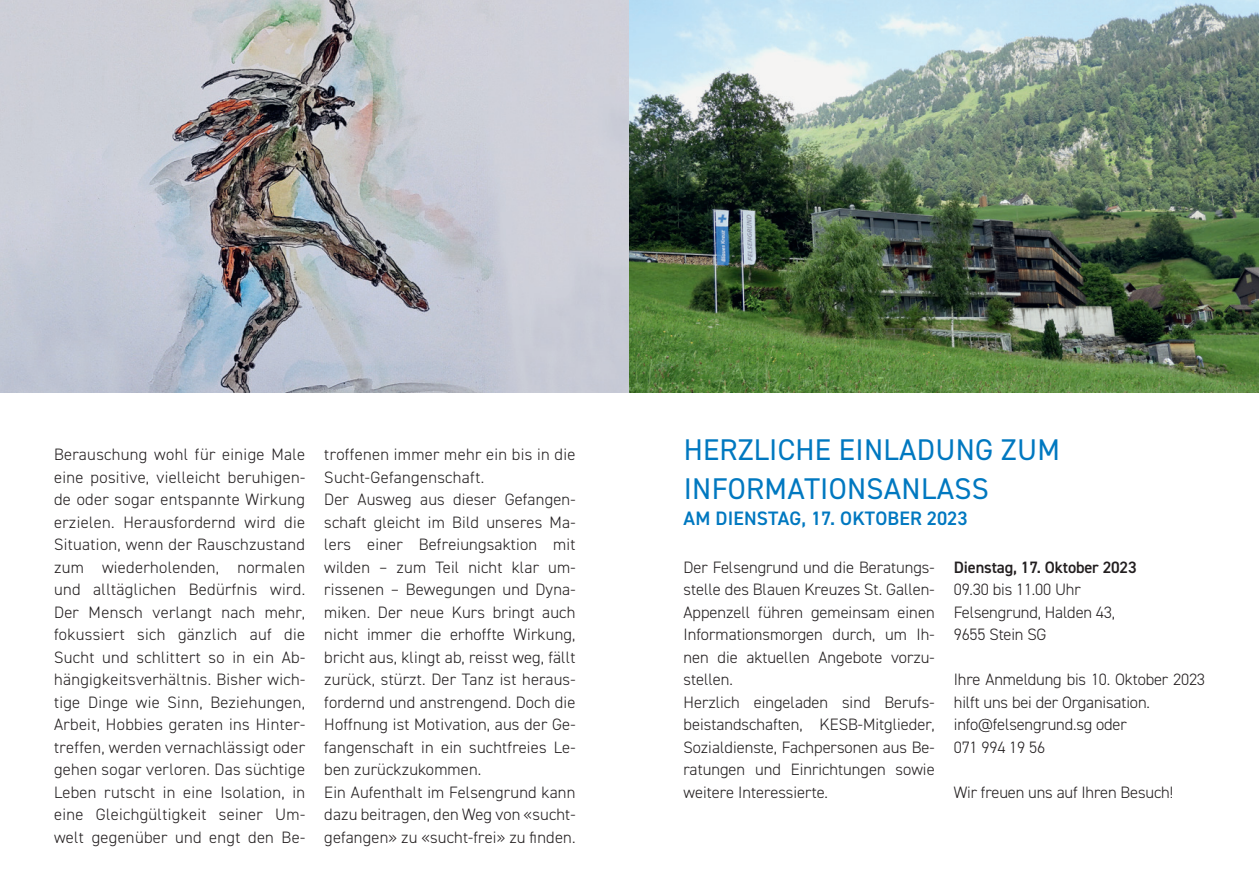
<style>
.page{position:relative;width:1259px;height:893px;background:#fff}
.page>*{position:absolute;margin:0;border:0;box-sizing:border-box;transform-origin:0 0}
.t1{font:30px "DIN2014";letter-spacing:.01em;color:#0078c0}
.t2{font:600 19.5px "DIN2014";letter-spacing:.01em;color:#0078c0}
.t3{font:300 16.5px/22.5px "DIN2014";color:#231f20;text-align:justify}
.t4{font:300 16.5px/22.5px "DIN2014";letter-spacing:.02em;color:#231f20}
.t5{font:600 16.5px "DIN2014";letter-spacing:-.01em;color:#231f20}
</style>
<div class="page">
<img style="left:0;top:0;width:1259px;height:393px">
<p class="t3" style="left:54px;top:443px;width:253px">Berauschung wohl für einige Male eine positive, vielleicht beruhigen&shy;de oder sogar entspannte Wirkung erzielen. Herausfordernd wird die Situation, wenn der Rauschzustand zum wiederholenden, normalen und alltäglichen Bedürfnis wird.<br>Der Mensch verlangt nach mehr, fokussiert sich gänzlich auf die Sucht und schlittert so in ein Ab&shy;hängigkeitsverhältnis. Bisher wich&shy;tige Dinge wie Sinn, Beziehungen, Arbeit, Hobbies geraten ins Hinter&shy;treffen, werden vernachlässigt oder gehen sogar verloren. Das süchtige Leben rutscht in eine Isolation, in eine Gleichgültigkeit seiner Um&shy;welt gegenüber und engt den Be-</p>
<p class="t4" style="left:324px;top:443px;width:253px">troffenen immer mehr ein bis in die<br>Sucht-Gefangenschaft.</p>
<p class="t3" style="left:324px;top:488px;width:253px">Der Ausweg aus dieser Gefangen&shy;schaft gleicht im Bild unseres Ma&shy;lers einer Befreiungsaktion mit wilden – zum Teil nicht klar um&shy;rissenen – Bewegungen und Dyna&shy;miken. Der neue Kurs bringt auch nicht immer die erhoffte Wirkung, bricht aus, klingt ab, reisst weg, fällt zurück, stürzt. Der Tanz ist heraus&shy;fordernd und anstrengend. Doch die Hoffnung ist Motivation, aus der Ge&shy;fangenschaft in ein suchtfreies Le&shy;ben zurückzukommen.</p>
<p class="t3" style="left:324px;top:781px;width:253px">Ein Aufenthalt im Felsengrund kann dazu beitragen, den Weg von «sucht&shy;gefangen» zu «sucht-frei» zu finden.</p>
<p class="t1" style="left:683px;top:431px;width:378px">HERZLICHE EINLADUNG ZUM</p>
<p class="t1" style="left:683px;top:470px;width:307px">INFORMATIONSANLASS</p>
<p class="t2" style="left:683px;top:505px;width:285px">AM DIENSTAG, 17. OKTOBER 2023</p>
<p class="t3" style="left:683px;top:556px;width:253px">Der Felsengrund und die Beratungs&shy;stelle des Blauen Kreuzes St. Gallen-Appenzell führen gemeinsam einen Informationsmorgen durch, um Ih&shy;nen die aktuellen Angebote vorzu&shy;stellen.</p>
<p class="t3" style="left:683px;top:691px;width:253px">Herzlich eingeladen sind Berufs&shy;beistandschaften, KESB-Mitglieder, Sozialdienste, Fachpersonen aus Be&shy;ratungen und Einrichtungen sowie weitere Interessierte.</p>
<p class="t5" style="left:954px;top:556px;width:184px">Dienstag, 17. Oktober 2023</p>
<p class="t3" style="left:954px;top:578px;width:129px">09.30 bis 11.00 Uhr</p>
<p class="t3" style="left:954px;top:601px;width:163px">Felsengrund, Halden 43,</p>
<p class="t3" style="left:954px;top:623px;width:94px">9655 Stein SG</p>
<p class="t3" style="left:954px;top:668px;width:253px">Ihre Anmeldung bis 10. Oktober 2023 hilft uns bei der Organisation.</p>
<p class="t3" style="left:954px;top:713px;width:174px">info@felsengrund.sg oder</p>
<p class="t3" style="left:954px;top:736px;width:93px">071 994 19 56</p>
<p class="t3" style="left:954px;top:781px;width:221px">Wir freuen uns auf Ihren Besuch!</p>
</div>
